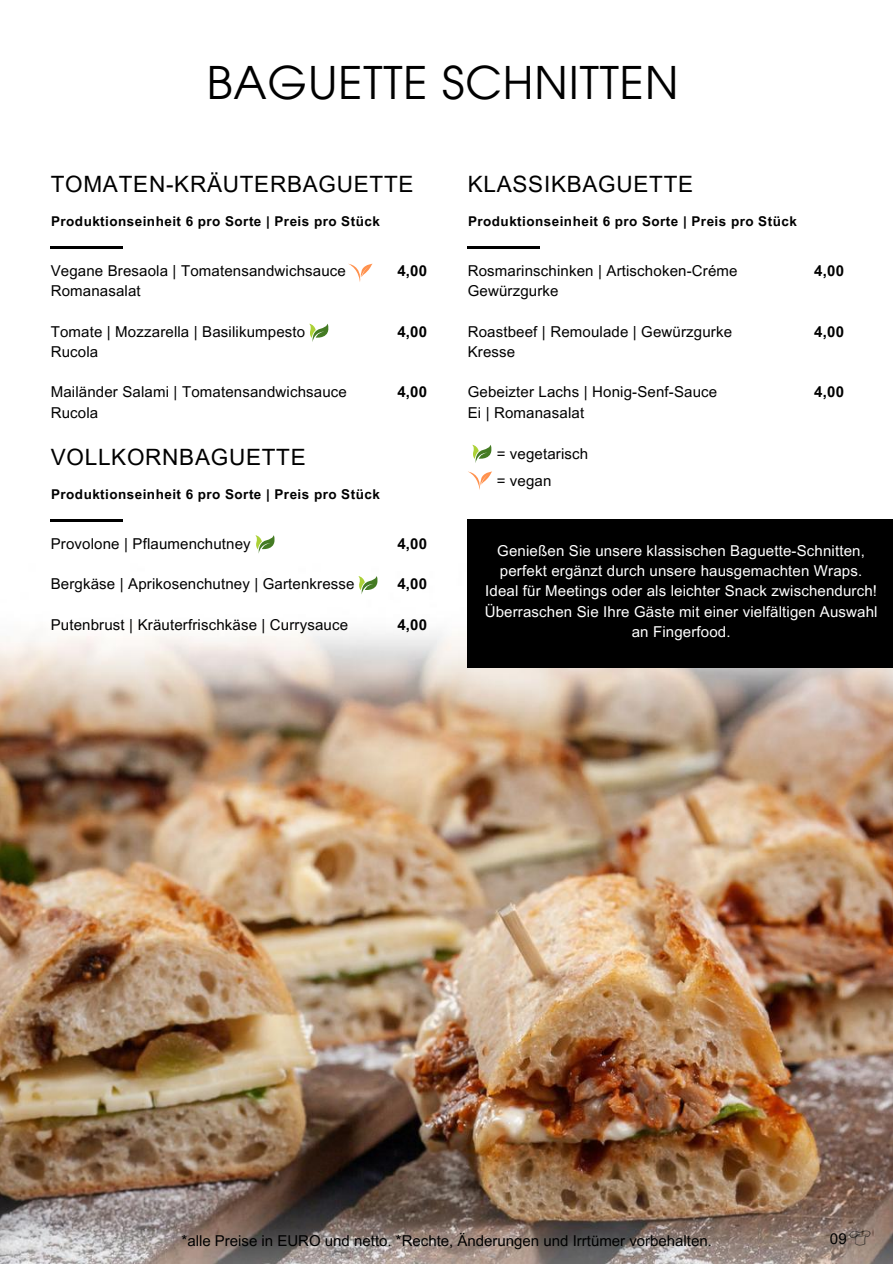
<style>
.page{position:relative;width:893px;height:1264px;background:#fff}
.page>*{position:absolute;margin:0;border:0;box-sizing:border-box;transform-origin:0 0}
.t1{font:45px "ITC Avant Garde Pro";letter-spacing:.02em;color:#000}
.t2{font:22.5px "Arial MT Pro";letter-spacing:.035em;color:#000}
.t3{font:15px/20.2px "Arial MT Pro";letter-spacing:.01em;color:#000}
.t4{font:15px/20.2px "Arial MT Pro";letter-spacing:.01em;color:#fff;text-align:center}
.t5{font:700 15px "Arial MT Pro";letter-spacing:.01em;color:#000}
.t6{font:700 13.5px "Arial MT Pro";letter-spacing:.035em;color:#000}
</style>
<div class="page">
<img style="left:0;top:246px;width:892px;height:1017px">
<img style="left:842px;top:1223px;width:35px;height:29px">
<div style="left:467px;top:519px;width:425px;height:148px;background:#000"></div>
<svg style="left:467px;top:471px;width:25px;height:19px"></svg>
<svg style="left:472px;top:444px;width:19px;height:19px"></svg>
<hr style="left:51px;top:519px;width:72px;height:3px;background:#000">
<svg style="left:358px;top:575px;width:19px;height:19px"></svg>
<svg style="left:255px;top:535px;width:19px;height:18px"></svg>
<hr style="left:467px;top:247px;width:73px;height:2px;background:#000">
<hr style="left:51px;top:247px;width:72px;height:2px;background:#000">
<svg style="left:348px;top:264px;width:24px;height:18px"></svg>
<svg style="left:309px;top:323px;width:19px;height:19px"></svg>
<h1 class="t1" style="left:207px;top:66px;width:473px">BAGUETTE SCHNITTEN</h1>
<h2 class="t2" style="left:51px;top:176px;width:364px">TOMATEN-KRÄUTERBAGUETTE</h2>
<h2 class="t2" style="left:467px;top:176px;width:227px">KLASSIKBAGUETTE</h2>
<p class="t6" style="left:51px;top:216px;width:330px">Produktionseinheit 6 pro Sorte | Preis pro Stück</p>
<p class="t6" style="left:468px;top:216px;width:330px">Produktionseinheit 6 pro Sorte | Preis pro Stück</p>
<p class="t3" style="left:51px;top:262px;width:297px">Vegane Bresaola | Tomatensandwichsauce<br>Romanasalat</p>
<p class="t3" style="left:51px;top:323px;width:256px">Tomate | Mozzarella | Basilikumpesto<br>Rucola</p>
<p class="t3" style="left:51px;top:384px;width:297px">Mailänder Salami | Tomatensandwichsauce<br>Rucola</p>
<p class="t5" style="left:397px;top:265px;width:31px">4,00</p>
<p class="t5" style="left:397px;top:325px;width:31px">4,00</p>
<p class="t5" style="left:397px;top:386px;width:31px">4,00</p>
<p class="t3" style="left:467px;top:262px;width:271px">Rosmarinschinken | Artischoken-Créme<br>Gewürzgurke</p>
<p class="t3" style="left:467px;top:323px;width:266px">Roastbeef | Remoulade | Gewürzgurke<br>Kresse</p>
<p class="t3" style="left:467px;top:384px;width:251px">Gebeizter Lachs | Honig-Senf-Sauce<br>Ei | Romanasalat</p>
<p class="t5" style="left:814px;top:265px;width:31px">4,00</p>
<p class="t5" style="left:814px;top:325px;width:31px">4,00</p>
<p class="t5" style="left:814px;top:386px;width:31px">4,00</p>
<h2 class="t2" style="left:51px;top:449px;width:256px">VOLLKORNBAGUETTE</h2>
<p class="t6" style="left:51px;top:489px;width:330px">Produktionseinheit 6 pro Sorte | Preis pro Stück</p>
<p class="t3" style="left:496px;top:442px;width:93px;line-height:27px">= vegetarisch = vegan</p>
<p class="t3" style="left:51px;top:535px;width:201px">Provolone | Pflaumenchutney</p>
<p class="t3" style="left:51px;top:575px;width:305px">Bergkäse | Aprikosenchutney | Gartenkresse</p>
<p class="t3" style="left:51px;top:616px;width:299px">Putenbrust | Kräuterfrischkäse | Currysauce</p>
<p class="t5" style="left:397px;top:537px;width:31px">4,00</p>
<p class="t5" style="left:397px;top:578px;width:31px">4,00</p>
<p class="t5" style="left:397px;top:618px;width:31px">4,00</p>
<p class="t4" style="left:484px;top:542px;width:394px">Genießen Sie unsere klassischen Baguette-Schnitten, perfekt ergänzt durch unsere hausgemachten Wraps.<br>Ideal für Meetings oder als leichter Snack zwischendurch!<br>Überraschen Sie Ihre Gäste mit einer vielfältigen Auswahl an Fingerfood.</p>
<p class="t3" style="left:181px;top:1231px;width:532px">*alle Preise in EURO und netto. *Rechte, Änderungen und Irrtümer vorbehalten.</p>
<p class="t3" style="left:829px;top:1230px;width:19px">09</p>
</div>
